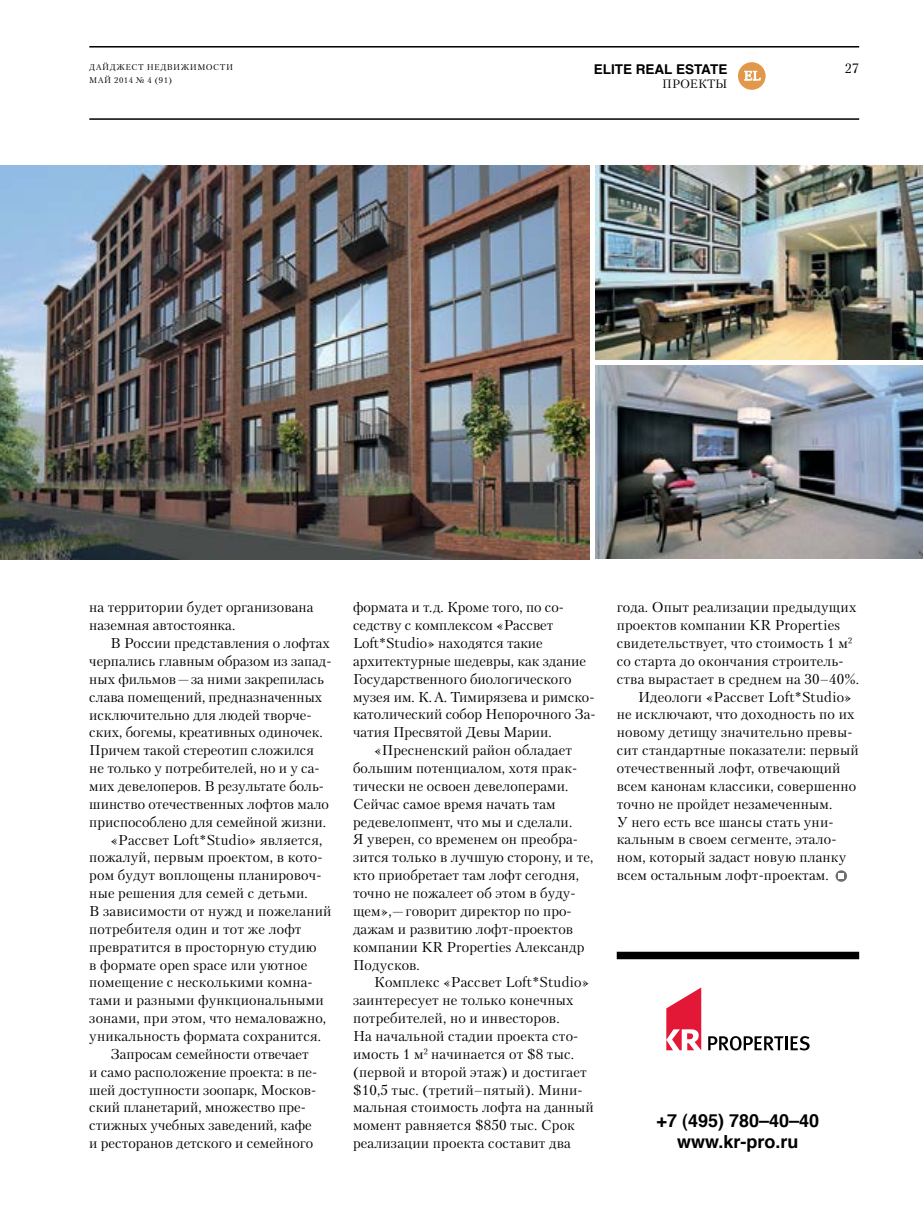
<style>
.page{position:relative;width:923px;height:1212px;background:#fff}
.page>*{position:absolute;margin:0;border:0;box-sizing:border-box;transform-origin:0 0}
.t1{font:700 18px/21px "Helvetica TF";color:#000;text-align:center}
.t2{font:14.25px/17.9px "Petersburg TF";letter-spacing:.005em;color:#000}
.t3{font:700 13.5px "Helvetica TF";color:#000}
.t4{font:13.5px "Petersburg TF";color:#000}
.t5{font:12.6px "Petersburg TF";color:#fff}
.t6{font:12px "Petersburg TF";color:#000}
.t7{font:8.25px/13.5px "Petersburg TF";letter-spacing:.06em;color:#000}
</style>
<div class="page">
<hr style="left:89px;top:118px;width:770px;height:2px;background:#000">
<hr style="left:89px;top:46px;width:770px;height:2px;background:#000">
<div style="left:738px;top:62px;width:27px;height:28px;background:#e2984b;border-radius:50%"></div>
<svg style="left:744px;top:71px;width:16px;height:9px"></svg>
<svg style="left:835px;top:870px;width:12px;height:12px"></svg>
<svg style="left:838px;top:873px;width:6px;height:5px"></svg>
<img style="left:595px;top:166px;width:328px;height:193px">
<img style="left:595px;top:365px;width:328px;height:194px">
<img style="left:0;top:166px;width:589px;height:393px">
<div style="left:617px;top:952px;width:242px;height:7px;background:#000"></div>
<hr style="left:785px;top:1036px;width:3px;height:14px;background:#000">
<svg style="left:666px;top:987px;width:35px;height:63px"></svg>
<svg style="left:790px;top:1036px;width:19px;height:14px"></svg>
<svg style="left:708px;top:1036px;width:76px;height:14px"></svg>
<p class="t7" style="left:89px;top:60px;width:145px">ДАЙДЖЕСТ НЕДВИЖИМОСТИ<br>МАЙ 2014 № 4 (91)</p>
<p class="t3" style="left:594px;top:58px;width:135px">ELITE REAL ESTATE</p>
<p class="t6" style="left:662px;top:77px;width:66px">Проекты</p>
<p class="t5" style="left:744px;top:68px;width:18px">EL</p>
<p class="t4" style="left:845px;top:60px;width:16px">27</p>
<p class="t2" style="left:89px;top:598px;width:225px">на территории будет организована наземная автостоянка.</p>
<p class="t2" style="left:111px;top:634px;width:221px">В России представления о лофтах</p>
<p class="t2" style="left:89px;top:652px;width:244px">черпались главным образом из запад-</p>
<p class="t2" style="left:89px;top:670px;width:236px">ных фильмов—за ними закрепилась</p>
<p class="t2" style="left:89px;top:687px;width:234px">слава помещений, предназначенных</p>
<p class="t2" style="left:89px;top:705px;width:224px">исключительно для людей творче-</p>
<p class="t2" style="left:89px;top:723px;width:235px">ских, богемы, креативных одиночек.</p>
<p class="t2" style="left:89px;top:741px;width:226px">Причем такой стереотип сложился</p>
<p class="t2" style="left:89px;top:759px;width:232px">не только у потребителей, но и у са-</p>
<p class="t2" style="left:89px;top:777px;width:236px">мих девелоперов. В результате боль-</p>
<p class="t2" style="left:89px;top:795px;width:241px">шинство отечественных лофтов мало</p>
<p class="t2" style="left:89px;top:812px;width:238px">приспособлено для семейной жизни.</p>
<p class="t2" style="left:111px;top:830px;width:213px">«Рассвет Loft*Studio» является,</p>
<p class="t2" style="left:89px;top:848px;width:235px">пожалуй, первым проектом, в кото-</p>
<p class="t2" style="left:89px;top:866px;width:234px">ром будут воплощены планировоч-</p>
<p class="t2" style="left:89px;top:884px;width:220px">ные решения для семей с детьми.</p>
<p class="t2" style="left:89px;top:902px;width:244px">В зависимости от нужд и пожеланий</p>
<p class="t2" style="left:89px;top:920px;width:214px">потребителя один и тот же лофт</p>
<p class="t2" style="left:89px;top:937px;width:229px">превратится в просторную студию</p>
<p class="t2" style="left:89px;top:955px;width:219px">в формате open space или уютное</p>
<p class="t2" style="left:89px;top:973px;width:225px">помещение с несколькими комна-</p>
<p class="t2" style="left:89px;top:991px;width:236px">тами и разными функциональными</p>
<p class="t2" style="left:89px;top:1009px;width:238px">зонами, при этом, что немаловажно,</p>
<p class="t2" style="left:89px;top:1027px;width:233px">уникальность формата сохранится.</p>
<p class="t2" style="left:111px;top:1045px;width:200px">Запросам семейности отвечает</p>
<p class="t2" style="left:89px;top:1062px;width:229px">и само расположение проекта: в пе-</p>
<p class="t2" style="left:89px;top:1080px;width:228px">шей доступности зоопарк, Москов-</p>
<p class="t2" style="left:89px;top:1098px;width:218px">ский планетарий, множество пре-</p>
<p class="t2" style="left:89px;top:1116px;width:224px">стижных учебных заведений, кафе</p>
<p class="t2" style="left:89px;top:1134px;width:225px">и ресторанов детского и семейного</p>
<p class="t2" style="left:353px;top:598px;width:212px">формата и т.д. Кроме того, по со-</p>
<p class="t2" style="left:353px;top:616px;width:202px">седству с комплексом «Рассвет</p>
<p class="t2" style="left:353px;top:634px;width:191px">Loft*Studio» находятся такие</p>
<p class="t2" style="left:353px;top:652px;width:235px">архитектурные шедевры, как здание</p>
<p class="t2" style="left:353px;top:669px;width:220px">Государственного биологического</p>
<p class="t2" style="left:353px;top:687px;width:243px">музея им. К.А. Тимирязева и римско-</p>
<p class="t2" style="left:353px;top:705px;width:244px">католический собор Непорочного За-</p>
<p class="t2" style="left:353px;top:723px;width:200px">чатия Пресвятой Девы Марии.</p>
<p class="t2" style="left:374px;top:741px;width:199px">«Пресненский район обладает</p>
<p class="t2" style="left:353px;top:759px;width:226px">большим потенциалом, хотя прак-</p>
<p class="t2" style="left:353px;top:777px;width:217px">тически не освоен девелоперами.</p>
<p class="t2" style="left:353px;top:794px;width:204px">Сейчас самое время начать там</p>
<p class="t2" style="left:353px;top:812px;width:221px">редевелопмент, что мы и сделали.</p>
<p class="t2" style="left:353px;top:830px;width:226px">Я уверен, со временем он преобра-</p>
<p class="t2" style="left:353px;top:848px;width:242px">зится только в лучшую сторону, и те,</p>
<p class="t2" style="left:353px;top:866px;width:227px">кто приобретает там лофт сегодня,</p>
<p class="t2" style="left:353px;top:884px;width:224px">точно не пожалеет об этом в буду-</p>
<p class="t2" style="left:353px;top:902px;width:220px">щем»,—говорит директор по про-</p>
<p class="t2" style="left:353px;top:920px;width:222px">дажам и развитию лофт-проектов</p>
<p class="t2" style="left:353px;top:937px;width:233px">компании KR Properties Александр</p>
<p class="t2" style="left:353px;top:955px;width:68px">Подусков.</p>
<p class="t2" style="left:374px;top:973px;width:216px">Комплекс «Рассвет Loft*Studio»</p>
<p class="t2" style="left:353px;top:991px;width:222px">заинтересует не только конечных</p>
<p class="t2" style="left:353px;top:1009px;width:208px">потребителей, но и инвесторов.</p>
<p class="t2" style="left:353px;top:1027px;width:227px">На начальной стадии проекта сто-</p>
<p class="t2" style="left:353px;top:1045px;width:222px">имость 1 м² начинается от $8 тыс.</p>
<p class="t2" style="left:353px;top:1062px;width:235px">(первой и второй этаж) и достигает</p>
<p class="t2" style="left:353px;top:1080px;width:231px">$10,5 тыс. (третий–пятый). Мини-</p>
<p class="t2" style="left:353px;top:1098px;width:242px">мальная стоимость лофта на данный</p>
<p class="t2" style="left:353px;top:1116px;width:223px">момент равняется $850 тыс. Срок</p>
<p class="t2" style="left:353px;top:1134px;width:219px">реализации проекта составит два</p>
<p class="t2" style="left:617px;top:598px;width:241px">года. Опыт реализации предыдущих</p>
<p class="t2" style="left:617px;top:616px;width:225px">проектов компании KR Properties</p>
<p class="t2" style="left:617px;top:634px;width:237px">свидетельствует, что стоимость 1 м²</p>
<p class="t2" style="left:617px;top:652px;width:228px">со старта до окончания строитель-</p>
<p class="t2" style="left:617px;top:669px;width:244px">ства вырастает в среднем на 30–40%.</p>
<p class="t2" style="left:638px;top:687px;width:215px">Идеологи «Рассвет Loft*Studio»</p>
<p class="t2" style="left:617px;top:705px;width:239px">не исключают, что доходность по их</p>
<p class="t2" style="left:617px;top:723px;width:237px">новому детищу значительно превы-</p>
<p class="t2" style="left:617px;top:741px;width:243px">сит стандартные показатели: первый</p>
<p class="t2" style="left:617px;top:759px;width:225px">отечественный лофт, отвечающий</p>
<p class="t2" style="left:617px;top:777px;width:241px">всем канонам классики, совершенно</p>
<p class="t2" style="left:617px;top:794px;width:217px">точно не пройдет незамеченным.</p>
<p class="t2" style="left:617px;top:812px;width:218px">У него есть все шансы стать уни-</p>
<p class="t2" style="left:617px;top:830px;width:221px">кальным в своем сегменте, этало-</p>
<p class="t2" style="left:617px;top:848px;width:231px">ном, который задаст новую планку</p>
<p class="t2" style="left:617px;top:866px;width:213px">всем остальным лофт-проектам.</p>
<p class="t1" style="left:656px;top:1110px;width:164px">+7 (495) 780–40–40 www.kr-pro.ru</p>
</div>
